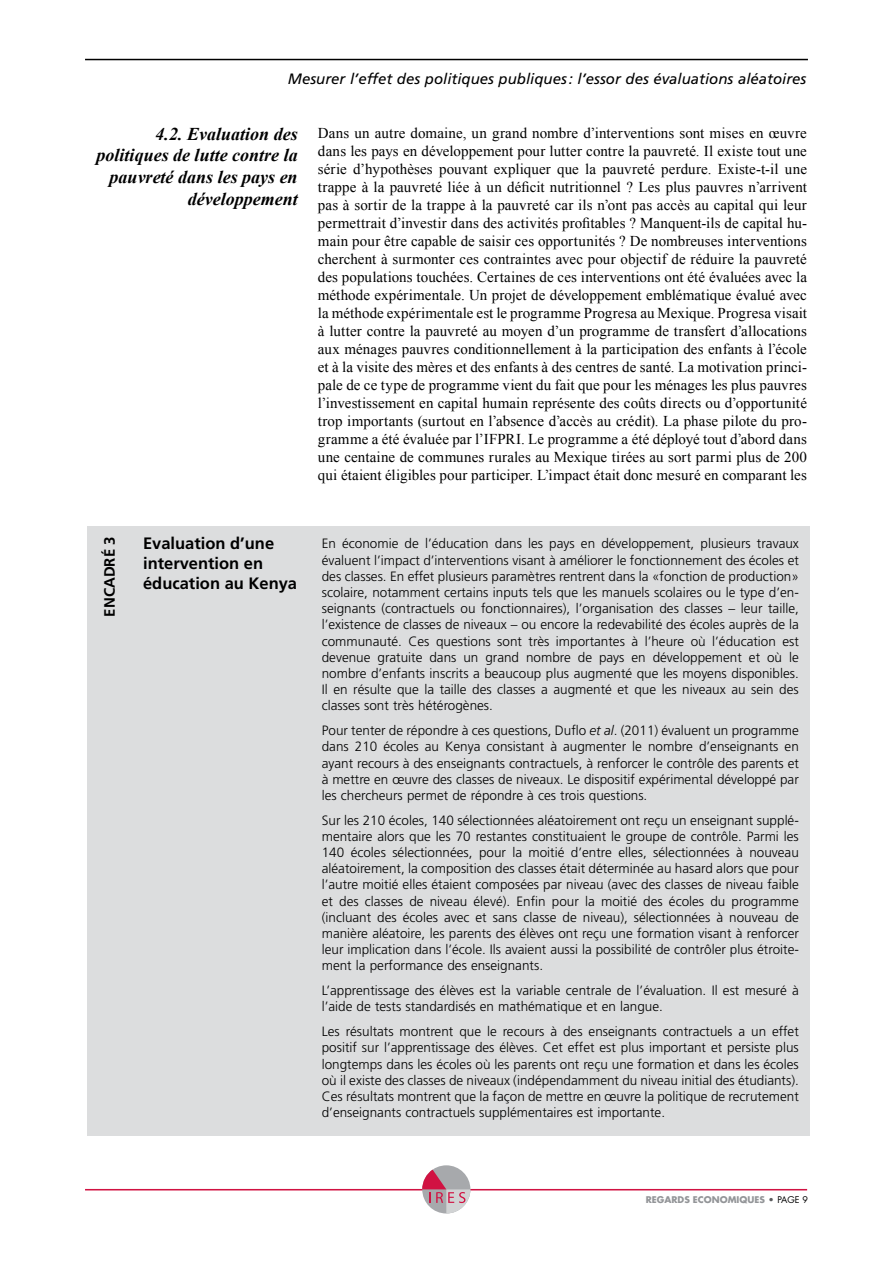
<style>
.page{position:relative;width:893px;height:1263px;background:#fff}
.page>*{position:absolute;margin:0;border:0;box-sizing:border-box;transform-origin:0 0}
.t1{font:italic 700 18px/21.6px "Times New Roman";color:#000;text-align:right}
.t2{font:700 16.5px/19.8px "Frutiger";color:#000}
.t3{font:15px/18px "Times New Roman";letter-spacing:.005em;color:#000;text-align:justify}
.t4{font:italic 15px "Frutiger";color:#000}
.t5{font:700 15px "Frutiger";color:#000}
.t6{font:300 13.5px/16.2px "Frutiger";color:#000;text-align:justify}
.t7{font:700 9px "Futura";color:#939598}
.s1{font-style:italic}
.s2{color:#5a5b5d}
.s3{font-weight:400;color:#000}
</style>
<div class="page">
<hr style="left:85px;top:1189px;width:722px;height:1px;background:#d11242">
<div style="left:422px;top:1165px;width:48px;height:48px;background:#a7a9ac;border-radius:50%"></div>
<svg style="left:422px;top:1169px;width:48px;height:44px"></svg>
<hr style="left:85px;top:59px;width:723px;height:1px;background:#000">
<div style="left:87px;top:526px;width:722px;height:610px;background:#dcddde"></div>
<p class="t4" style="left:288px;top:70px;width:520px">Mesurer l’effet des politiques publiques: l’essor des évaluations aléatoires</p>
<h1 class="t1" style="left:97px;top:122px;width:203px">4.2. Evaluation des politiques de lutte contre la pauvreté dans les pays en développement</h1>
<p class="t3" style="left:318px;top:124px;width:491px">Dans un autre domaine, un grand nombre d’interventions sont mises en œuvre dans les pays en développement pour lutter contre la pauvreté. Il existe tout une série d’hypothèses pouvant expliquer que la pauvreté perdure. Existe-t-il une trappe à la pauvreté liée à un déficit nutritionnel ? Les plus pauvres n’arrivent pas à sortir de la trappe à la pauvreté car ils n’ont pas accès au capital qui leur permettrait d’investir dans des activités profitables ? Manquent-ils de capital hu&shy;main pour être capable de saisir ces opportunités ? De nombreuses interventions cherchent à surmonter ces contraintes avec pour objectif de réduire la pauvreté des populations touchées. Certaines de ces interventions ont été évaluées avec la méthode expérimentale. Un projet de développement emblématique évalué avec la méthode expérimentale est le programme Progresa au Mexique. Progresa visait à lutter contre la pauvreté au moyen d’un programme de transfert d’allocations aux ménages pauvres conditionnellement à la participation des enfants à l’école et à la visite des mères et des enfants à des centres de santé. La motivation princi&shy;pale de ce type de programme vient du fait que pour les ménages les plus pauvres l’investissement en capital humain représente des coûts directs ou d’opportunité trop importants (surtout en l’absence d’accès au crédit). La phase pilote du pro&shy;gramme a été évaluée par l’IFPRI. Le programme a été déployé tout d’abord dans une centaine de communes rurales au Mexique tirées au sort parmi plus de 200 qui étaient éligibles pour participer. L’impact était donc mesuré en comparant les</p>
<p class="t5" style="left:101px;top:617px;width:82px;rotate:-90deg">ENCADRÉ 3</p>
<p class="t2" style="left:143px;top:534px;width:156px">Evaluation d’une intervention en éducation au Kenya</p>
<p class="t6" style="left:322px;top:536px;width:479px">En économie de l’éducation dans les pays en développement, plusieurs travaux évaluent l’impact d’interventions visant à améliorer le fonctionnement des écoles et des classes. En effet plusieurs paramètres rentrent dans la «fonction de production» scolaire, notamment certains inputs tels que les manuels scolaires ou le type d’en&shy;seignants (contractuels ou fonctionnaires), l’organisation des classes – leur taille, l’existence de classes de niveaux – ou encore la redevabilité des écoles auprès de la communauté. Ces questions sont très importantes à l’heure où l’éducation est devenue gratuite dans un grand nombre de pays en développement et où le nombre d’enfants inscrits a beaucoup plus augmenté que les moyens disponibles.<br>Il en résulte que la taille des classes a augmenté et que les niveaux au sein des classes sont très hétérogènes.</p>
<p class="t6" style="left:322px;top:722px;width:479px">Pour tenter de répondre à ces questions, Duflo <span class="s1">et al</span>. (2011) évaluent un programme dans 210 écoles au Kenya consistant à augmenter le nombre d’enseignants en ayant recours à des enseignants contractuels, à renforcer le contrôle des parents et à mettre en œuvre des classes de niveaux. Le dispositif expérimental développé par les chercheurs permet de répondre à ces trois questions.</p>
<p class="t6" style="left:322px;top:812px;width:479px">Sur les 210 écoles, 140 sélectionnées aléatoirement ont reçu un enseignant supplé&shy;mentaire alors que les 70 restantes constituaient le groupe de contrôle. Parmi les 140 écoles sélectionnées, pour la moitié d’entre elles, sélectionnées à nouveau aléatoirement, la composition des classes était déterminée au hasard alors que pour l’autre moitié elles étaient composées par niveau (avec des classes de niveau faible et des classes de niveau élevé). Enfin pour la moitié des écoles du programme (incluant des écoles avec et sans classe de niveau), sélectionnées à nouveau de manière aléatoire, les parents des élèves ont reçu une formation visant à renforcer leur implication dans l’école. Ils avaient aussi la possibilité de contrôler plus étroite&shy;ment la performance des enseignants.</p>
<p class="t6" style="left:322px;top:982px;width:479px">L’apprentissage des élèves est la variable centrale de l’évaluation. Il est mesuré à l’aide de tests standardisés en mathématique et en langue.</p>
<p class="t6" style="left:322px;top:1023px;width:479px">Les résultats montrent que le recours à des enseignants contractuels a un effet positif sur l’apprentissage des élèves. Cet effet est plus important et persiste plus longtemps dans les écoles où les parents ont reçu une formation et dans les écoles où il existe des classes de niveaux (indépendamment du niveau initial des étudiants).<br>Ces résultats montrent que la façon de mettre en œuvre la politique de recrutement d’enseignants contractuels supplémentaires est importante.</p>
<p class="t7" style="left:646px;top:1194px;width:164px">REGARDS ECONOMIQUES <span class="s2">•</span> <span class="s3">PAGE 9</span></p>
</div>
